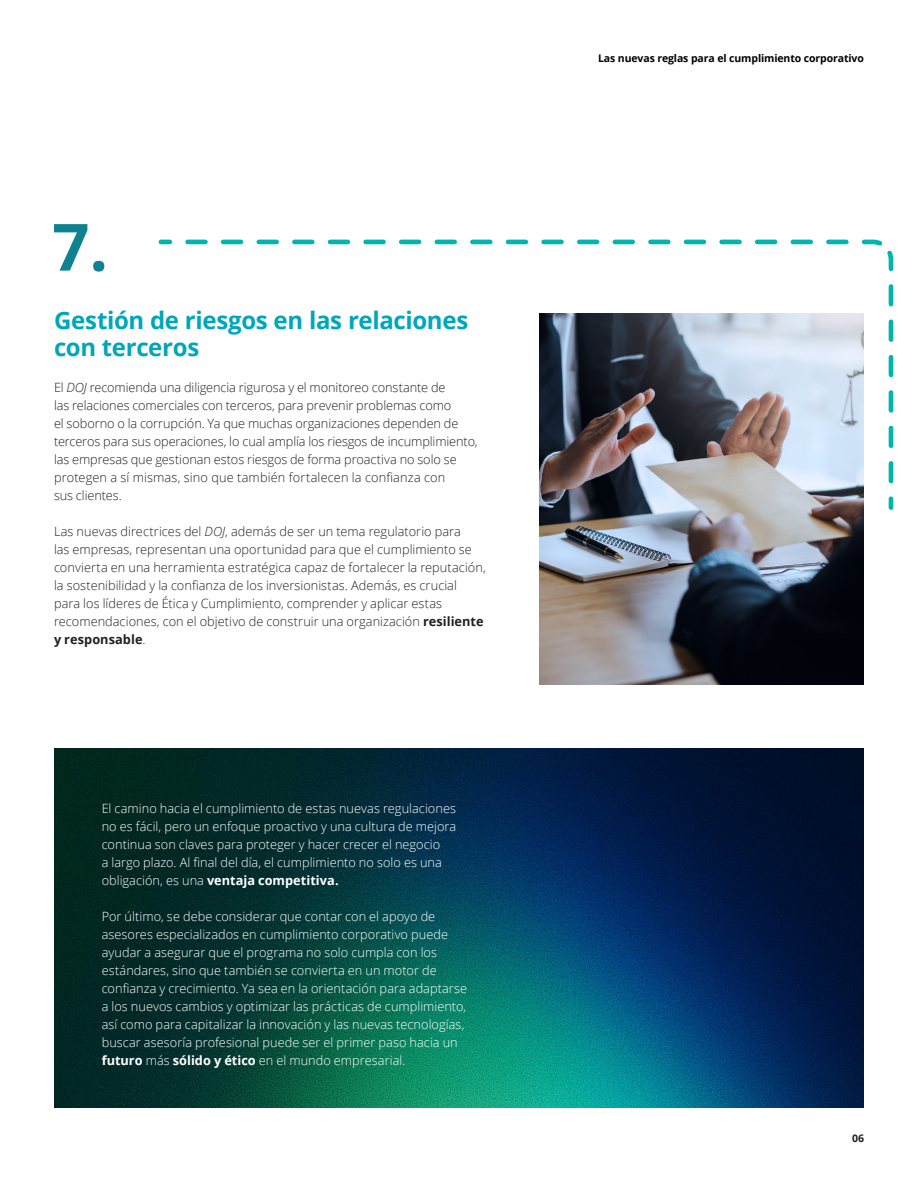
<style>
.page{position:relative;width:918px;height:1188px;background:#fff}
.page>*{position:absolute;margin:0;border:0;box-sizing:border-box;transform-origin:0 0}
.t1{font:700 24px/27px "Open Sans";letter-spacing:-.015em;color:#00a6b9}
.t2{font:300 12.75px/18px "Open Sans";color:#231f20}
.t3{font:300 12.75px/18px "Open Sans";letter-spacing:.005em;color:#fff}
.t4{font:700 10.5px "Open Sans";letter-spacing:-.01em;color:#010101}
.t5{font:700 10.5px "Open Sans";color:#231f20}
.s1{font-style:italic}
.s2{font-weight:700}
</style>
<div class="page">
<svg style="left:54px;top:224px;width:33px;height:47px"></svg>
<svg style="left:93px;top:261px;width:11px;height:11px"></svg>
<img style="left:539px;top:512px;width:325px;height:172px">
<svg style="left:158px;top:239px;width:736px;height:273px"></svg>
<img style="left:54px;top:749px;width:810px;height:358px">
<h1 class="t1" style="left:54px;top:306px;width:416px">Gestión de riesgos en las relaciones con terceros</h1>
<p class="t2" style="left:54px;top:378px;width:425px">El <span class="s1">DOJ</span> recomienda una diligencia rigurosa y el monitoreo constante de<br>las relaciones comerciales con terceros, para prevenir problemas como<br>el soborno o la corrupción. Ya que muchas organizaciones dependen de terceros para sus operaciones, lo cual amplía los riesgos de incumplimiento, las empresas que gestionan estos riesgos de forma proactiva no solo se protegen a sí mismas, sino que también fortalecen la confianza con<br>sus clientes.</p>
<p class="t2" style="left:54px;top:522px;width:433px">Las nuevas directrices del <span class="s1">DOJ</span>, además de ser un tema regulatorio para<br>las empresas, representan una oportunidad para que el cumplimiento se convierta en una herramienta estratégica capaz de fortalecer la reputación, la sostenibilidad y la confianza de los inversionistas. Además, es crucial para los líderes de Ética y Cumplimiento, comprender y aplicar estas recomendaciones, con el objetivo de construir una organización <span class="s2">resiliente y responsable</span>.</p>
<p class="t3" style="left:102px;top:799px;width:356px">El camino hacia el cumplimiento de estas nuevas regulaciones no es fácil, pero un enfoque proactivo y una cultura de mejora continua son claves para proteger y hacer crecer el negocio<br>a largo plazo. Al final del día, el cumplimiento no solo es una obligación, es una <span class="s2">ventaja competitiva.</span></p>
<p class="t3" style="left:102px;top:907px;width:367px">Por último, se debe considerar que contar con el apoyo de asesores especializados en cumplimiento corporativo puede ayudar a asegurar que el programa no solo cumpla con los estándares, sino que también se convierta en un motor de confianza y crecimiento. Ya sea en la orientación para adaptarse a los nuevos cambios y optimizar las prácticas de cumplimiento, así como para capitalizar la innovación y las nuevas tecnologías, buscar asesoría profesional puede ser el primer paso hacia un <span class="s2">futuro</span> más <span class="s2">sólido y ético</span> en el mundo empresarial.</p>
<p class="t4" style="left:598px;top:51px;width:267px">Las nuevas reglas para el cumplimiento corporativo</p>
<p class="t5" style="left:852px;top:1131px;width:13px">06</p>
</div>
